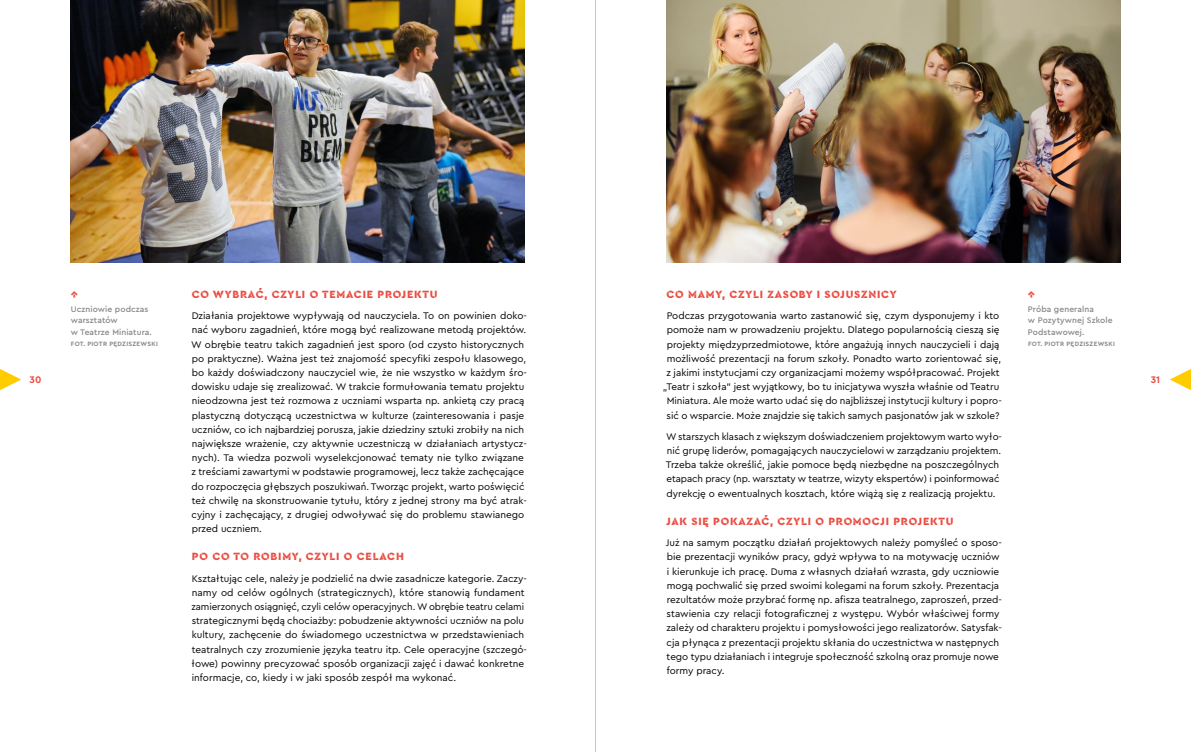
<style>
.page{position:relative;width:1191px;height:752px;background:#fff}
.page>*{position:absolute;margin:0;border:0;box-sizing:border-box;transform-origin:0 0}
.t1{font:900 11px "Cera Stencil PRO";letter-spacing:.07em;color:#ea4e43}
.t2{font:10px/14.2px "Cera PRO";color:#000}
.t3{font:700 10px "Cera PRO";color:#ea4e43}
.t4{font:500 8.5px/11.3px "Cera PRO";letter-spacing:.01em;color:#868786}
.t5{font:700 6.5px "Cera PRO";letter-spacing:.045em;color:#868786}
</style>
<div class="page">
<img style="left:71px;top:0;width:453px;height:262px">
<img style="left:666px;top:0;width:454px;height:262px">
<svg style="left:1170px;top:369px;width:21px;height:21px"></svg>
<svg style="left:0;top:369px;width:21px;height:21px"></svg>
<hr style="left:595px;top:0;width:1px;height:751px;background:#c5c6c6">
<p class="t1" style="left:192px;top:287px;width:247px">CO WYBRAĆ, CZYLI O TEMACIE PROJEKTU</p>
<p class="t2" style="left:191px;top:308px;width:337px">Działania projektowe wypływają od nauczyciela. To on powinien doko&shy;nać wyboru zagadnień, które mogą być realizowane metodą projektów.<br>W obrębie teatru takich zagadnień jest sporo (od czysto historycznych po praktyczne). Ważna jest też znajomość specyfiki zespołu klasowego, bo każdy doświadczony nauczyciel wie, że nie wszystko w każdym śro&shy;dowisku udaje się zrealizować. W trakcie formułowania tematu projektu nieodzowna jest też rozmowa z uczniami wsparta np. ankietą czy pracą plastyczną dotyczącą uczestnictwa w kulturze (zainteresowania i pasje uczniów, co ich najbardziej porusza, jakie dziedziny sztuki zrobiły na nich największe wrażenie, czy aktywnie uczestniczą w działaniach artystycz&shy;nych). Ta wiedza pozwoli wyselekcjonować tematy nie tylko związane z treściami zawartymi w podstawie programowej, lecz także zachęcające do rozpoczęcia głębszych poszukiwań. Tworząc projekt, warto poświęcić też chwilę na skonstruowanie tytułu, który z jednej strony ma być atrak&shy;cyjny i zachęcający, z drugiej odwoływać się do problemu stawianego przed uczniem.</p>
<p class="t1" style="left:192px;top:549px;width:213px">PO CO TO ROBIMY, CZYLI O CELACH</p>
<p class="t2" style="left:191px;top:570px;width:337px">Kształtując cele, należy je podzielić na dwie zasadnicze kategorie. Zaczy&shy;namy od celów ogólnych (strategicznych), które stanowią fundament zamierzonych osiągnięć, czyli celów operacyjnych. W obrębie teatru celami strategicznymi będą chociażby: pobudzenie aktywności uczniów na polu kultury, zachęcenie do świadomego uczestnictwa w przedstawieniach teatralnych czy zrozumienie języka teatru itp. Cele operacyjne (szczegó&shy;łowe) powinny precyzować sposób organizacji zajęć i dawać konkretne informacje, co, kiedy i w jaki sposób zespół ma wykonać.</p>
<p class="t1" style="left:666px;top:287px;width:231px">CO MAMY, CZYLI ZASOBY I SOJUSZNICY</p>
<p class="t2" style="left:663px;top:308px;width:340px;text-align:center">Podczas przygotowania warto zastanowić się, czym dysponujemy i kto pomoże nam w prowadzeniu projektu. Dlatego popularnością cieszą się projekty międzyprzedmiotowe, które angażują innych nauczycieli i dają możliwość prezentacji na forum szkoły. Ponadto warto zorientować się, z jakimi instytucjami czy organizacjami możemy współpracować. Projekt „Teatr i szkoła” jest wyjątkowy, bo tu inicjatywa wyszła właśnie od Teatru Miniatura. Ale może warto udać się do najbliższej instytucji kultury i popro&shy;sić o wsparcie. Może znajdzie się takich samych pasjonatów jak w szkole?</p>
<p class="t2" style="left:666px;top:428px;width:337px">W starszych klasach z większym doświadczeniem projektowym warto wyło&shy;nić grupę liderów, pomagających nauczycielowi w zarządzaniu projektem.<br>Trzeba także określić, jakie pomoce będą niezbędne na poszczególnych etapach pracy (np. warsztaty w teatrze, wizyty ekspertów) i poinformować dyrekcję o ewentualnych kosztach, które wiążą się z realizacją projektu.</p>
<p class="t1" style="left:666px;top:513px;width:288px">JAK SIĘ POKAZAĆ, CZYLI O PROMOCJI PROJEKTU</p>
<p class="t2" style="left:666px;top:535px;width:338px">Już na samym początku działań projektowych należy pomyśleć o sposo&shy;bie prezentacji wyników pracy, gdyż wpływa to na motywację uczniów i kierunkuje ich pracę. Duma z własnych działań wzrasta, gdy uczniowie mogą pochwalić się przed swoimi kolegami na forum szkoły. Prezentacja rezultatów może przybrać formę np. afisza teatralnego, zaproszeń, przed&shy;stawienia czy relacji fotograficznej z występu. Wybór właściwej formy zależy od charakteru projektu i pomysłowości jego realizatorów. Satysfak&shy;cja płynąca z prezentacji projektu skłania do uczestnictwa w następnych tego typu działaniach i integruje społeczność szkolną oraz promuje nowe formy pracy.</p>
<p class="t1" style="left:71px;top:287px;width:9px">↑</p>
<p class="t4" style="left:71px;top:303px;width:82px">Uczniowie podczas warsztatów<br>w Teatrze Miniatura.</p>
<p class="t5" style="left:71px;top:339px;width:88px">FOT. PIOTR PĘDZISZEWSKI</p>
<p class="t1" style="left:1028px;top:287px;width:9px">↑</p>
<p class="t4" style="left:1028px;top:303px;width:86px">Próba generalna<br>w Pozytywnej Szkole<br>Podstawowej.</p>
<p class="t5" style="left:1028px;top:339px;width:88px">FOT. PIOTR PĘDZISZEWSKI</p>
<p class="t3" style="left:30px;top:373px;width:13px">30</p>
<p class="t3" style="left:1150px;top:373px;width:11px">31</p>
</div>
